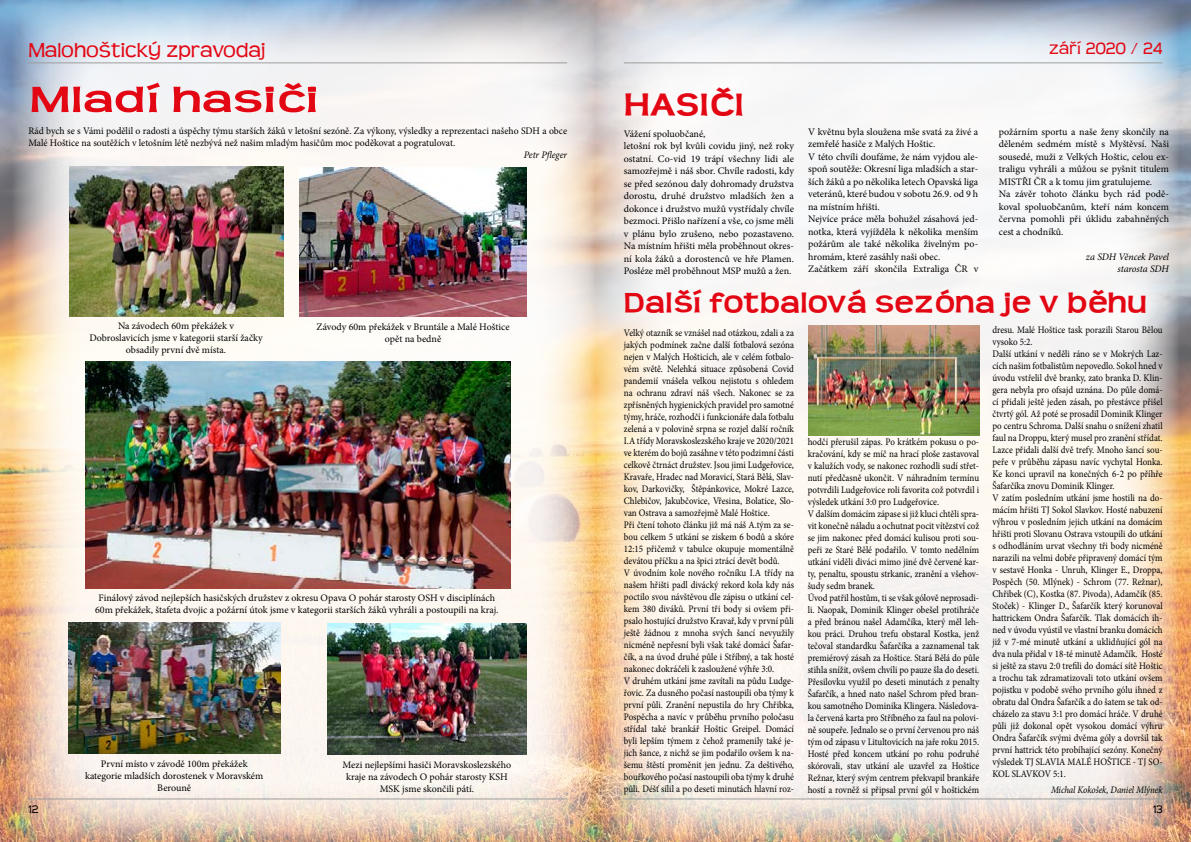
<style>
.page{position:relative;width:1191px;height:842px;background:#fff}
.page>*{position:absolute;margin:0;border:0;box-sizing:border-box;transform-origin:0 0}
.t1{font:700 37.8px "Teen";letter-spacing:.01em;color:#e30613;scale:1.36 1}
.t2{font:700 33.3px "Teen";letter-spacing:.01em;color:#e30613;scale:1.24 1}
.t3{font:700 29.7px "Teen";letter-spacing:.01em;color:#e30613;scale:1.11 1}
.t4{font:22px "Teen";color:#e30613}
.t5{font:18px "Teen";color:#e30613}
.t6{font:12px "Teen";color:#000}
.t7{font:10px/12px "Minion Pro";color:#000;scale:.9 1}
.t8{font:10px/12.5px "Minion Pro";color:#000;text-align:center}
.t9{font:italic 10px/12.5px "Minion Pro";letter-spacing:-.01em;color:#000;text-align:right}
.t10{font:italic 10px "Minion Pro";letter-spacing:-.01em;color:#000;scale:.9 1}
</style>
<div class="page">
<img style="left:0;top:0;width:1191px;height:842px">
<img style="left:13px;top:0;width:582px;height:842px">
<svg style="left:595px;top:0;width:584px;height:842px;fill:#f8f5f1"></svg>
<hr style="left:28px;top:798px;width:539px;height:1px;background:#9d9d9c">
<hr style="left:28px;top:62px;width:539px;height:1px;background:#9d9d9c">
<hr style="left:624px;top:798px;width:538px;height:1px;background:#9d9d9c">
<hr style="left:624px;top:62px;width:538px;height:1px;background:#9d9d9c">
<img style="left:69px;top:166px;width:215px;height:151px">
<img style="left:299px;top:167px;width:227px;height:149px">
<img style="left:86px;top:361px;width:424px;height:227px">
<img style="left:68px;top:622px;width:212px;height:131px">
<img style="left:328px;top:623px;width:199px;height:132px">
<img style="left:808px;top:325px;width:171px;height:110px">
<h3 class="t4" style="left:28px;top:38px;width:238px">Malohoštický zpravodaj</h3>
<h3 class="t5" style="left:1049px;top:39px;width:115px">září 2020 / 24</h3>
<h1 class="t1" style="left:30px;top:77px;width:214px">Mladí hasiči</h1>
<p class="t8" style="left:28px;top:125px;width:540px;line-height:12px;text-align:left">Rád bych se s Vámi podělil o radosti a úspěchy týmu starších žáků v letošní sezóně. Za výkony, výsledky a reprezentaci našeho SDH a obce<br>Malé Hoštice na soutěžích v letošním létě nezbývá než našim mladým hasičům moc poděkovat a pogratulovat.</p>
<p class="t9" style="left:524px;top:149px;width:45px">Petr Pfleger</p>
<p class="t8" style="left:89px;top:320px;width:175px;line-height:12px">Na závodech 60m překážek v<br>Dobroslavicích jsme v kategorii starší žačky obsadily první dvě místa.</p>
<p class="t8" style="left:316px;top:321px;width:195px;line-height:12px">Závody 60m překážek v Bruntále a Malé Hoštice opět na bedně</p>
<p class="t8" style="left:95px;top:592px;width:405px;line-height:12px">Finálový závod nejlepších hasičských družstev z okresu Opava O pohár starosty OSH v disciplínách<br>60m překážek, štafeta dvojic a požární útok jsme v kategorii starších žáků vyhráli a postoupili na kraj.</p>
<p class="t6" style="left:28px;top:802px;width:12px">12</p>
<p class="t8" style="left:85px;top:758px;width:180px;line-height:12px">První místo v závodě 100m překážek kategorie mladších dorostenek v Moravském<br>Berouně</p>
<p class="t8" style="left:342px;top:759px;width:170px;line-height:12px">Mezi nejlepšími hasiči Moravskoslezského kraje na závodech O pohár starosty KSH<br>MSK jsme skončili pátí.</p>
<h2 class="t2" style="left:624px;top:85px;width:98px">HASIČI</h2>
<p class="t8" style="left:624px;top:127px;width:172px;text-align:left">Vážení spoluobčané,<br>letošní rok byl kvůli covidu jiný, než roky ostatní. Co-vid 19 trápí všechny lidi ale samozřejmě i náš sbor. Chvíle radosti, kdy se před sezónou daly dohromady družstva dorostu, druhé družstvo mladších žen a dokonce i družstvo mužů vystřídaly chvíle bezmoci. Přišlo nařízení a vše, co jsme měli v plánu bylo zrušeno, nebo pozastaveno.<br>Na místním hřišti měla proběhnout okres&shy;ní kola žáků a dorostenců ve hře Plamen.<br>Posléze měl proběhnout MSP mužů a žen.</p>
<p class="t8" style="left:808px;top:125px;width:172px;text-align:left">V květnu byla sloužena mše svatá za živé a zemřelé hasiče z Malých Hoštic.<br>V této chvíli doufáme, že nám vyjdou ale&shy;spoň soutěže: Okresní liga mladších a star&shy;ších žáků a po několika letech Opavská liga veteránů, které budou v sobotu 26.9. od 9 h na místním hřišti.<br>Nejvíce práce měla bohužel zásahová jed&shy;notka, která vyjížděla k několika menším požárům ale také několika živelným po&shy;hromám, které zasáhly naši obec.<br>Začátkem září skončila Extraliga ČR v</p>
<p class="t8" style="left:999px;top:125px;width:172px;text-align:left">požárním sportu a naše ženy skončily na děleném sedmém místě s Myštěvsí. Naši sousedé, muži z Velkých Hoštic, celou ex&shy;traligu vyhráli a můžou se pyšnit titulem MISTŘI ČR a k tomu jim gratulujeme.<br>Na závěr tohoto článku bych rád podě&shy;koval spoluobčanům, kteří nám koncem června pomohli při úklidu zabahněných cest a chodníků.</p>
<p class="t9" style="left:1086px;top:250px;width:85px">za SDH Věncek Pavel starosta SDH</p>
<h3 class="t3" style="left:624px;top:285px;width:473px">Další fotbalová sezóna je v běhu</h3>
<p class="t7" style="left:624px;top:327px;width:191px">Velký otazník se vznášel nad otázkou, zdali a za jakých podmínek začne další fotbalová sezóna nejen v Malých Hošticích, ale v celém fotbalo&shy;vém světě. Nelehká situace způsobená Covid pandemií vnášela velkou nejistotu s ohledem na ochranu zdraví náš všech. Nakonec se za zpřísněných hygienických pravidel pro samotné týmy, hráče, rozhodčí i funkcionáře dala fotbalu zelená a v polovině srpna se rozjel další ročník I.A třídy Moravskoslezského kraje ve 2020/2021 ve kterém do bojů zasáhne v této podzimní části celkově čtrnáct družstev. Jsou jimi Ludgeřovice, Kravaře, Hradec nad Moravicí, Stará Bělá, Slav&shy;kov, Darkovičky, Štěpánkovice, Mokré Lazce, Chlebičov, Jakubčovice, Vřesina, Bolatice, Slo&shy;van Ostrava a samozřejmě Malé Hoštice.<br>Při čtení tohoto článku již má náš A.tým za se&shy;bou celkem 5 utkání se ziskem 6 bodů a skóre 12:15 přičemž v tabulce okupuje momentálně devátou příčku a na špici ztrácí devět bodů.<br>V úvodním kole nového ročníku I.A třídy na našem hřišti padl divácký rekord kola kdy nás poctilo svou návštěvou dle zápisu o utkání cel&shy;kem 380 diváků. První tři body si ovšem při&shy;psalo hostující družstvo Kravař, kdy v první půli ještě žádnou z mnoha svých šancí nevyužily nicméně nepřesní byli však také domácí Šafar&shy;čík, a na úvod druhé půle i Stříbný, a tak hosté nakonec dokráčeli k zasloužené výhře 3:0.<br>V druhém utkání jsme zavítali na půdu Ludge&shy;řovic. Za dusného počasí nastoupili oba týmy k první půli. Zranění nepustila do hry Chřibka, Pospěcha a navíc v průběhu prvního poločasu střídal také brankář Hoštic Greipel. Domácí byli lepším týmem z čehož pramenily také je&shy;jich šance, z nichž se jim podařilo ovšem k na&shy;šemu štěstí proměnit jen jednu. Za deštivého, bouřkového počasí nastoupili oba týmy k druhé půli. Déšť sílil a po deseti minutách hlavní roz-</p>
<p class="t7" style="left:807px;top:436px;width:192px">hodčí přerušil zápas. Po krátkém pokusu o po&shy;kračování, kdy se míč na hrací ploše zastavoval v kalužích vody, se nakonec rozhodli sudí střet&shy;nutí předčasně ukončit. V náhradním termínu potvrdili Ludgeřovice roli favorita což potvrdil i výsledek utkání 3:0 pro Ludgeřovice.<br>V dalším domácím zápase si již kluci chtěli spra&shy;vit konečně náladu a ochutnat pocit vítězství což se jim nakonec před domácí kulisou proti sou&shy;peři ze Staré Bělé podařilo. V tomto nedělním utkání viděli diváci mimo jiné dvě červené kar&shy;ty, penaltu, spoustu strkanic, zranění a všehov&shy;šudy sedm branek.<br>Úvod patřil hostům, ti se však gólově neprosadi&shy;li. Naopak, Dominik Klinger obešel protihráče a před bránou našel Adamčíka, který měl leh&shy;kou práci. Druhou trefu obstaral Kostka, jenž tečoval standardku Šafarčíka a zaznamenal tak premiérový zásah za Hoštice. Stará Bělá do půle stihla snížit, ovšem chvíli po pauze šla do deseti.<br>Přesilovku využil po deseti minutách z penalty Šafarčík, a hned nato našel Schrom před bran&shy;kou samotného Dominika Klingera. Následova&shy;la červená karta pro Stříbného za faul na polovi&shy;ně soupeře. Jednalo se o první červenou pro náš tým od zápasu v Litultovicích na jaře roku 2015.<br>Hosté před koncem utkání po rohu podruhé skórovali, stav utkání ale uzavřel za Hoštice Režnar, který svým centrem překvapil brankáře hostí a rovněž si připsal první gól v hoštickém</p>
<p class="t7" style="left:992px;top:323px;width:191px">dresu. Malé Hoštice task porazili Starou Bělou vysoko 5:2.<br>Další utkání v neděli ráno se v Mokrých Laz&shy;cích našim fotbalistům nepovedlo. Sokol hned v úvodu vstřelil dvě branky, zato branka D. Klin&shy;gera nebyla pro ofsajd uznána. Do půle domá&shy;cí přidali ještě jeden zásah, po přestávce přišel čtvrtý gól. Až poté se prosadil Dominik Klinger po centru Schroma. Další snahu o snížení zhatil faul na Droppu, který musel pro zranění střídat.<br>Lazce přidali další dvě trefy. Mnoho šancí sou&shy;peře v průběhu zápasu navíc vychytal Honka.<br>Ke konci upravil na konečných 6-2 po příhře Šafarčíka znovu Dominik Klinger.<br>V zatím posledním utkání jsme hostili na do&shy;mácím hřišti TJ Sokol Slavkov. Hosté nabuzení výhrou v posledním jejich utkání na domácím hřišti proti Slovanu Ostrava vstoupili do utkání s odhodláním urvat všechny tři body nicméně narazili na velmi dobře připravený domácí tým v sestavě Honka - Unruh, Klinger E., Droppa, Pospěch (50. Mlýnek) - Schrom (77. Režnar), Chřibek (C), Kostka (87. Pivoda), Adamčík (85.<br>Stoček) - Klinger D., Šafarčík který korunoval hattrickem Ondra Šafarčík. Tlak domácích ih&shy;ned v úvodu vyústil ve vlastní branku domácích již v 7-mé minutě utkání a uklidňující gól na dva nula přidal v 18-té minutě Adamčík. Hosté si ještě za stavu 2:0 trefili do domácí sítě Hoštic a trochu tak zdramatizovali toto utkání ovšem pojistku v podobě svého prvního gólu ihned z obratu dal Ondra Šafarčík a do šatem se tak od&shy;cházelo za stavu 3:1 pro domácí hráče. V druhé půli již dokonal opět vysokou domácí výhru Ondra Šafarčík svými dvěma góly a dovršil tak první hattrick této probíhající sezóny. Konečný výsledek TJ SLAVIA MALÉ HOŠTICE - TJ SO-KOL SLAVKOV 5:1.</p>
<p class="t10" style="left:1051px;top:783px;width:125px">Michal Kokošek, Daniel Mlýnek</p>
<p class="t6" style="left:1153px;top:802px;width:11px">13</p>
</div>
